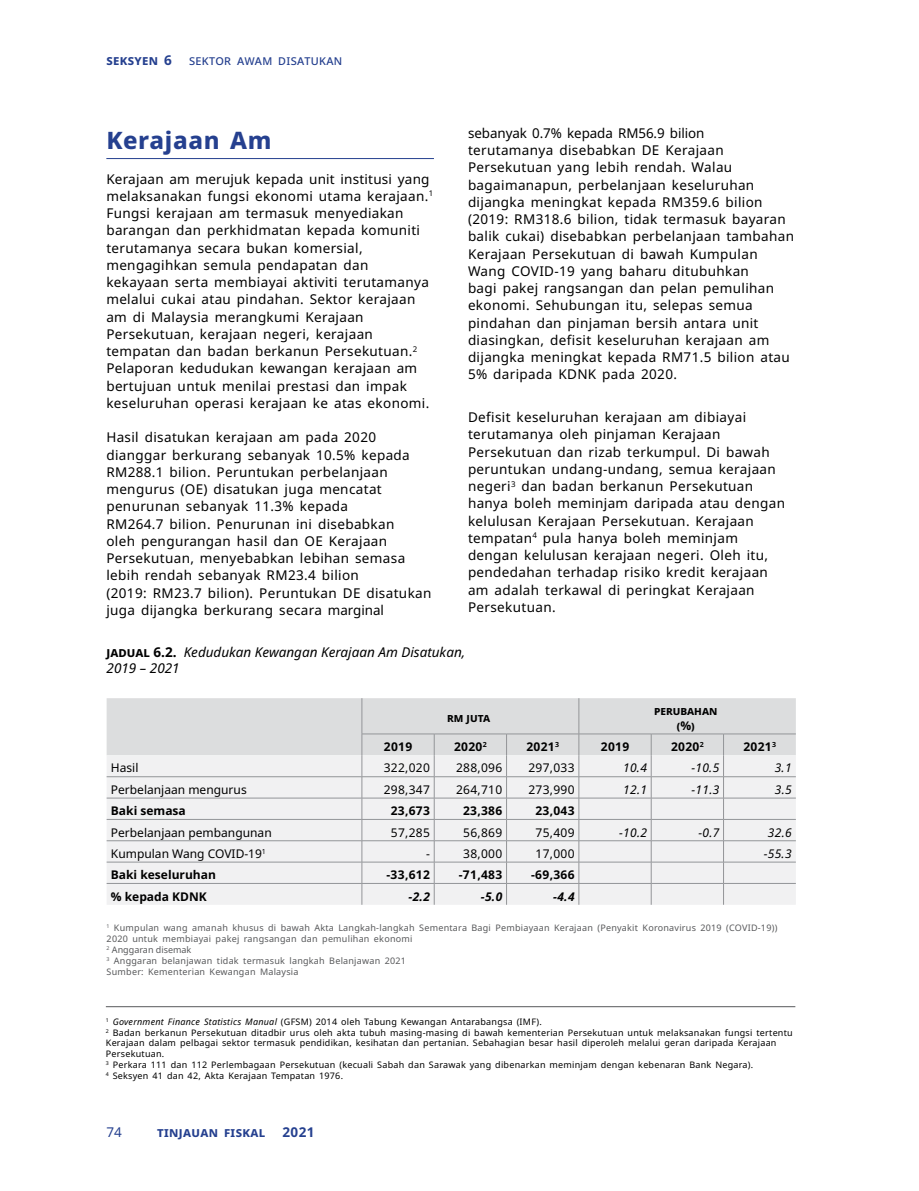
<style>
.page{position:relative;width:919px;height:1191px;background:#fff}
.page>*{position:absolute;margin:0;border:0;box-sizing:border-box;transform-origin:0 0}
.t1{font:800 24px "Noto Sans";letter-spacing:.025em;color:#25408f}
.t2{font:13.5px/17.2px "Noto Sans";letter-spacing:.025em;color:#000}
.t3{font:italic 13.5px/16.2px "Noto Sans";color:#000}
.t4{font:700 13.5px "Noto Sans";letter-spacing:.025em;color:#25408f}
.t5{font:13.5px "Noto Sans";letter-spacing:.025em;color:#25408f}
.t6{font:12px "Noto Sans";color:#000}
.t7{font:700 12px/14.4px "Noto Sans";color:#000;text-align:center}
.t8{font:italic 12px "Noto Sans";letter-spacing:.025em;color:#000}
.t9{font:italic 700 12px "Noto Sans";color:#000}
.t10{font:9px/10.8px "Noto Sans";letter-spacing:.025em;color:#000}
.t11{font:9px/10.8px "Noto Sans";letter-spacing:.025em;color:#58595b}
.s1{font-weight:700;font-style:normal}
.s2{font-style:italic}
</style>
<div class="page">
<hr style="left:106px;top:158px;width:328px;height:1px;background:#25408f">
<hr style="left:106px;top:1006px;width:689px;height:1px;background:#58595b">
<svg style="left:107px;top:698px;width:688px;height:206px"></svg>
<hr style="left:107px;top:776px;width:255px;height:1px;background:#939598">
<hr style="left:107px;top:798px;width:255px;height:1px;background:#939598">
<hr style="left:107px;top:819px;width:255px;height:1px;background:#939598">
<hr style="left:107px;top:840px;width:255px;height:1px;background:#939598">
<hr style="left:107px;top:862px;width:255px;height:1px;background:#939598">
<hr style="left:107px;top:883px;width:255px;height:1px;background:#939598">
<p class="t4" style="left:106px;top:51px;width:67px">seksyen 6</p>
<p class="t5" style="left:189px;top:51px;width:155px">sektor awam disatukan</p>
<h1 class="t1" style="left:106px;top:123px;width:167px">Kerajaan Am</h1>
<p class="t2" style="left:106px;top:170px;width:328px">Kerajaan am merujuk kepada unit institusi yang melaksanakan fungsi ekonomi utama kerajaan.<sup>1<br></sup>Fungsi kerajaan am termasuk menyediakan barangan dan perkhidmatan kepada komuniti terutamanya secara bukan komersial, mengagihkan semula pendapatan dan kekayaan serta membiayai aktiviti terutamanya melalui cukai atau pindahan. Sektor kerajaan am di Malaysia merangkumi Kerajaan Persekutuan, kerajaan negeri, kerajaan tempatan dan badan berkanun Persekutuan.<sup>2<br></sup>Pelaporan kedudukan kewangan kerajaan am bertujuan untuk menilai prestasi dan impak keseluruhan operasi kerajaan ke atas ekonomi.</p>
<p class="t2" style="left:106px;top:429px;width:326px">Hasil disatukan kerajaan am pada 2020 dianggar berkurang sebanyak 10.5% kepada RM288.1 bilion. Peruntukan perbelanjaan mengurus (OE) disatukan juga mencatat penurunan sebanyak 11.3% kepada<br>RM264.7 bilion. Penurunan ini disebabkan<br>oleh pengurangan hasil dan OE Kerajaan Persekutuan, menyebabkan lebihan semasa lebih rendah sebanyak RM23.4 bilion<br>(2019: RM23.7 bilion). Peruntukan DE disatukan juga dijangka berkurang secara marginal</p>
<p class="t2" style="left:468px;top:125px;width:327px">sebanyak 0.7% kepada RM56.9 bilion<br>terutamanya disebabkan DE Kerajaan Persekutuan yang lebih rendah. Walau bagaimanapun, perbelanjaan keseluruhan dijangka meningkat kepada RM359.6 bilion (2019: RM318.6 bilion, tidak termasuk bayaran balik cukai) disebabkan perbelanjaan tambahan Kerajaan Persekutuan di bawah Kumpulan Wang COVID-19 yang baharu ditubuhkan<br>bagi pakej rangsangan dan pelan pemulihan ekonomi. Sehubungan itu, selepas semua pindahan dan pinjaman bersih antara unit diasingkan, defisit keseluruhan kerajaan am dijangka meningkat kepada RM71.5 bilion atau 5% daripada KDNK pada 2020.</p>
<p class="t2" style="left:468px;top:409px;width:318px">Defisit keseluruhan kerajaan am dibiayai terutamanya oleh pinjaman Kerajaan Persekutuan dan rizab terkumpul. Di bawah peruntukan undang-undang, semua kerajaan negeri<sup>3</sup> dan badan berkanun Persekutuan hanya boleh meminjam daripada atau dengan kelulusan Kerajaan Persekutuan. Kerajaan tempatan<sup>4</sup> pula hanya boleh meminjam dengan kelulusan kerajaan negeri. Oleh itu, pendedahan terhadap risiko kredit kerajaan am adalah terkawal di peringkat Kerajaan Persekutuan.</p>
<p class="t3" style="left:107px;top:644px;width:360px"><span class="s1">JADUAL 6.2.</span> Kedudukan Kewangan Kerajaan Am Disatukan,<br>2019 – 2021</p>
<p class="t7" style="left:447px;top:711px;width:45px">RM JUTA</p>
<p class="t7" style="left:654px;top:704px;width:65px">PERUBAHAN (%)</p>
<p class="t7" style="left:384px;top:739px;width:30px">2019</p>
<p class="t7" style="left:454px;top:739px;width:34px">2020<sup>2</sup></p>
<p class="t7" style="left:526px;top:739px;width:34px">2021<sup>3</sup></p>
<p class="t7" style="left:600px;top:739px;width:30px">2019</p>
<p class="t7" style="left:671px;top:739px;width:34px">2020<sup>2</sup></p>
<p class="t7" style="left:743px;top:739px;width:34px">2021<sup>3</sup></p>
<p class="t6" style="left:111px;top:759px;width:29px">Hasil</p>
<p class="t6" style="left:383px;top:759px;width:48px">322,020</p>
<p class="t6" style="left:456px;top:759px;width:48px">288,096</p>
<p class="t6" style="left:528px;top:759px;width:48px">297,033</p>
<p class="t8" style="left:623px;top:759px;width:25px">10.4</p>
<p class="t8" style="left:691px;top:759px;width:29px">-10.5</p>
<p class="t8" style="left:774px;top:759px;width:18px">3.1</p>
<p class="t6" style="left:111px;top:781px;width:137px">Perbelanjaan mengurus</p>
<p class="t6" style="left:383px;top:781px;width:48px">298,347</p>
<p class="t6" style="left:456px;top:781px;width:48px">264,710</p>
<p class="t6" style="left:528px;top:781px;width:48px">273,990</p>
<p class="t8" style="left:623px;top:781px;width:25px">12.1</p>
<p class="t8" style="left:691px;top:781px;width:29px">-11.3</p>
<p class="t8" style="left:774px;top:781px;width:18px">3.5</p>
<p class="t7" style="left:111px;top:804px;width:76px">Baki semasa</p>
<p class="t7" style="left:390px;top:804px;width:41px">23,673</p>
<p class="t7" style="left:463px;top:804px;width:41px">23,386</p>
<p class="t7" style="left:535px;top:804px;width:41px">23,043</p>
<p class="t6" style="left:111px;top:823px;width:162px">Perbelanjaan pembangunan</p>
<p class="t6" style="left:391px;top:823px;width:41px">57,285</p>
<p class="t6" style="left:463px;top:823px;width:41px">56,869</p>
<p class="t6" style="left:535px;top:823px;width:41px">75,409</p>
<p class="t8" style="left:619px;top:823px;width:29px">-10.2</p>
<p class="t8" style="left:698px;top:823px;width:22px">-0.7</p>
<p class="t8" style="left:767px;top:823px;width:25px">32.6</p>
<p class="t6" style="left:111px;top:845px;width:156px">Kumpulan Wang COVID-19<sup>1</sup></p>
<p class="t6" style="left:426px;top:845px;width:5px">-</p>
<p class="t6" style="left:463px;top:845px;width:41px">38,000</p>
<p class="t6" style="left:535px;top:845px;width:41px">17,000</p>
<p class="t8" style="left:763px;top:845px;width:29px">-55.3</p>
<p class="t7" style="left:111px;top:868px;width:107px">Baki keseluruhan</p>
<p class="t7" style="left:386px;top:868px;width:45px">-33,612</p>
<p class="t7" style="left:459px;top:868px;width:45px">-71,483</p>
<p class="t7" style="left:531px;top:868px;width:45px">-69,366</p>
<p class="t7" style="left:111px;top:889px;width:97px">% kepada KDNK</p>
<p class="t9" style="left:408px;top:887px;width:23px">-2.2</p>
<p class="t9" style="left:481px;top:887px;width:23px">-5.0</p>
<p class="t9" style="left:553px;top:887px;width:23px">-4.4</p>
<p class="t11" style="left:107px;top:923px;width:672px"><sup>1</sup> Kumpulan wang amanah khusus di bawah Akta Langkah-langkah Sementara Bagi Pembiayaan Kerajaan (Penyakit Koronavirus 2019 (COVID-19))<br>2020 untuk membiayai pakej rangsangan dan pemulihan ekonomi<br><sup>2</sup> Anggaran disemak<br><sup>3</sup> Anggaran belanjawan tidak termasuk langkah Belanjawan 2021<br>Sumber: Kementerian Kewangan Malaysia</p>
<p class="t10" style="left:106px;top:1016px;width:688px"><sup>1</sup> <span class="s2">Government Finance Statistics Manual</span> (GFSM) 2014 oleh Tabung Kewangan Antarabangsa (IMF).<br><sup>2</sup> Badan berkanun Persekutuan ditadbir urus oleh akta tubuh masing-masing di bawah kementerian Persekutuan untuk melaksanakan fungsi tertentu Kerajaan dalam pelbagai sektor termasuk pendidikan, kesihatan dan pertanian. Sebahagian besar hasil diperoleh melalui geran daripada Kerajaan Persekutuan.<br><sup>3</sup> Perkara 111 dan 112 Perlembagaan Persekutuan (kecuali Sabah dan Sarawak yang dibenarkan meminjam dengan kebenaran Bank Negara).<br><sup>4</sup> Seksyen 41 dan 42, Akta Kerajaan Tempatan 1976.</p>
<p class="t5" style="left:106px;top:1123px;width:17px">74</p>
<p class="t4" style="left:157px;top:1123px;width:110px">tinjauan fiskal</p>
<p class="t4" style="left:282px;top:1123px;width:33px">2021</p>
</div>
